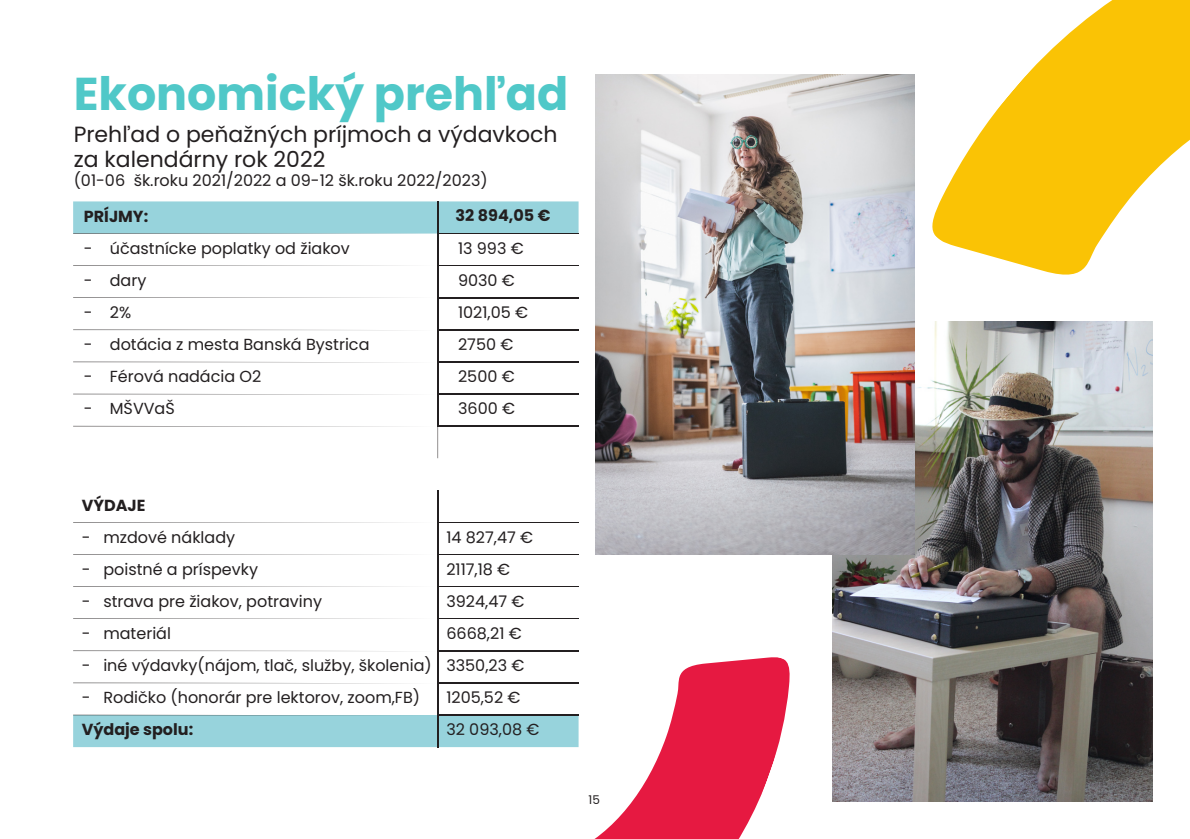
<style>
.page{position:relative;width:1190px;height:839px;background:#fff}
.page>*{position:absolute;margin:0;border:0;box-sizing:border-box;transform-origin:0 0}
.t1{font:700 46px "Poppins";color:#50c8c8}
.t2{font:22px "Poppins";color:#231f20}
.t3{font:16px/32px "Poppins";color:#231f20}
.t4{font:700 16px "Poppins";color:#231f20}
.t5{font:12px "Poppins";color:#231f20}
</style>
<div class="page">
<svg style="left:73px;top:201px;width:506px;height:546px"></svg>
<hr style="left:438px;top:201px;width:1px;height:32px;background:#231f20">
<hr style="left:73px;top:233px;width:365px;height:1px;background:#231f20">
<hr style="left:438px;top:233px;width:141px;height:1px;background:#231f20">
<hr style="left:438px;top:234px;width:1px;height:31px;background:#231f20">
<hr style="left:73px;top:265px;width:365px;height:1px;background:#231f20">
<hr style="left:438px;top:265px;width:141px;height:1px;background:#231f20">
<hr style="left:438px;top:266px;width:1px;height:31px;background:#231f20">
<hr style="left:73px;top:297px;width:365px;height:1px;background:#231f20">
<hr style="left:438px;top:297px;width:141px;height:1px;background:#231f20">
<hr style="left:438px;top:298px;width:1px;height:31px;background:#231f20">
<hr style="left:73px;top:329px;width:365px;height:1px;background:#231f20">
<hr style="left:438px;top:329px;width:141px;height:1px;background:#231f20">
<hr style="left:438px;top:330px;width:1px;height:31px;background:#231f20">
<hr style="left:73px;top:361px;width:365px;height:1px;background:#231f20">
<hr style="left:438px;top:361px;width:141px;height:1px;background:#231f20">
<hr style="left:438px;top:362px;width:1px;height:32px;background:#231f20">
<hr style="left:73px;top:394px;width:365px;height:1px;background:#231f20">
<hr style="left:438px;top:394px;width:141px;height:1px;background:#231f20">
<hr style="left:438px;top:394px;width:1px;height:32px;background:#231f20">
<hr style="left:73px;top:426px;width:365px;height:1px;background:#231f20">
<hr style="left:438px;top:426px;width:141px;height:1px;background:#231f20">
<hr style="left:438px;top:426px;width:1px;height:32px;background:#231f20">
<hr style="left:438px;top:490px;width:1px;height:32px;background:#231f20">
<hr style="left:73px;top:522px;width:365px;height:1px;background:#231f20">
<hr style="left:438px;top:522px;width:141px;height:1px;background:#231f20">
<hr style="left:438px;top:522px;width:1px;height:32px;background:#231f20">
<hr style="left:73px;top:554px;width:365px;height:1px;background:#231f20">
<hr style="left:438px;top:554px;width:141px;height:1px;background:#231f20">
<hr style="left:438px;top:554px;width:1px;height:32px;background:#231f20">
<hr style="left:73px;top:586px;width:365px;height:1px;background:#231f20">
<hr style="left:438px;top:586px;width:141px;height:1px;background:#231f20">
<hr style="left:438px;top:587px;width:1px;height:31px;background:#231f20">
<hr style="left:73px;top:618px;width:365px;height:1px;background:#231f20">
<hr style="left:438px;top:618px;width:141px;height:1px;background:#231f20">
<hr style="left:438px;top:619px;width:1px;height:31px;background:#231f20">
<hr style="left:73px;top:650px;width:365px;height:1px;background:#231f20">
<hr style="left:438px;top:650px;width:141px;height:1px;background:#231f20">
<hr style="left:438px;top:651px;width:1px;height:31px;background:#231f20">
<hr style="left:73px;top:682px;width:365px;height:1px;background:#231f20">
<hr style="left:438px;top:682px;width:141px;height:1px;background:#231f20">
<hr style="left:438px;top:683px;width:1px;height:31px;background:#231f20">
<hr style="left:73px;top:714px;width:365px;height:1px;background:#231f20">
<hr style="left:438px;top:714px;width:141px;height:1px;background:#231f20">
<hr style="left:438px;top:715px;width:1px;height:32px;background:#231f20">
<img style="left:832px;top:321px;width:320px;height:480px">
<img style="left:595px;top:74px;width:320px;height:480px">
<svg style="left:495px;top:656px;width:295px;height:182px"></svg>
<svg style="left:932px;top:0;width:258px;height:275px;fill:#fac305"></svg>
<p class="t1" style="left:74px;top:61px;width:496px">Ekonomický prehľad</p>
<p class="t2" style="left:74px;top:118px;width:486px">Prehľad o peňažných príjmoch a výdavkoch</p>
<p class="t2" style="left:74px;top:144px;width:253px">za kalendárny rok 2022</p>
<p class="t3" style="left:74px;top:164px;width:415px">(01-06 šk.roku 2021/2022 a 09-12 šk.roku 2022/2023)</p>
<p class="t4" style="left:84px;top:205px;width:66px">PRÍJMY:</p>
<p class="t4" style="left:456px;top:204px;width:96px">32 894,05 €</p>
<p class="t3" style="left:458px;top:233px;width:67px">13 993 €</p>
<p class="t3" style="left:458px;top:265px;width:58px">9030 €</p>
<p class="t3" style="left:458px;top:297px;width:72px">1021,05 €<br>2750 €<br>2500 €</p>
<p class="t3" style="left:458px;top:393px;width:58px">3600 €</p>
<p class="t3" style="left:84px;top:233px;width:267px">- účastnícke poplatky od žiakov</p>
<p class="t3" style="left:84px;top:265px;width:64px">- dary</p>
<p class="t3" style="left:84px;top:297px;width:49px">- 2%</p>
<p class="t3" style="left:84px;top:329px;width:287px">- dotácia z mesta Banská Bystrica</p>
<p class="t3" style="left:84px;top:361px;width:179px">- Férová nadácia O2</p>
<p class="t3" style="left:84px;top:393px;width:92px">- MŠVVaŠ</p>
<p class="t4" style="left:82px;top:494px;width:65px">VÝDAJE</p>
<p class="t3" style="left:82px;top:521px;width:155px">- mzdové náklady</p>
<p class="t3" style="left:82px;top:553px;width:178px">- poistné a príspevky</p>
<p class="t3" style="left:82px;top:585px;width:242px">- strava pre žiakov, potraviny</p>
<p class="t3" style="left:82px;top:617px;width:91px">- materiál</p>
<p class="t3" style="left:82px;top:649px;width:352px">- iné výdavky(nájom, tlač, služby, školenia)</p>
<p class="t3" style="left:82px;top:681px;width:340px">- Rodičko (honorár pre lektorov, zoom,FB)</p>
<p class="t4" style="left:82px;top:718px;width:113px">Výdaje spolu:</p>
<p class="t3" style="left:446px;top:521px;width:88px">14 827,47 €<br>2117,18 €</p>
<p class="t3" style="left:446px;top:585px;width:79px">3924,47 €</p>
<p class="t3" style="left:446px;top:617px;width:77px">6668,21 €</p>
<p class="t3" style="left:446px;top:649px;width:79px">3350,23 €<br>1205,52 €</p>
<p class="t3" style="left:446px;top:713px;width:95px">32 093,08 €</p>
<p class="t5" style="left:589px;top:791px;width:13px">15</p>
</div>
